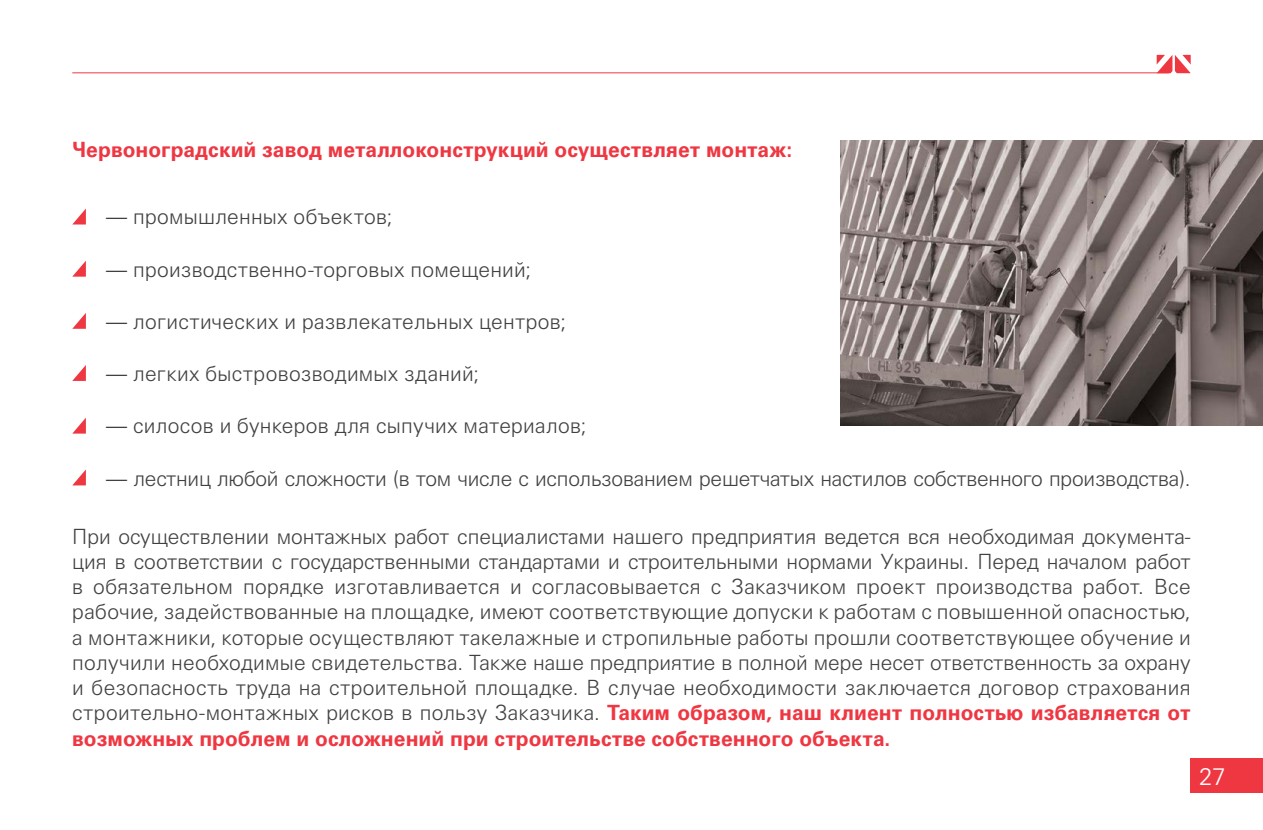
<style>
.page{position:relative;width:1263px;height:830px;background:#fff}
.page>*{position:absolute;margin:0;border:0;box-sizing:border-box;transform-origin:0 0}
.t1{font:24px "Univers Light C";color:#fff}
.t2{font:21px/25.2px "Univers Light C";letter-spacing:.01em;color:#414042;text-align:justify}
.t3{font:700 21px "Univers C";color:#ef3742}
.t4{font:21px "Univers Light C";letter-spacing:-.01em;color:#414042}
.s1{font-family:"Univers C";font-weight:700;color:#ef3742}
</style>
<div class="page">
<hr style="left:72px;top:72px;width:1097px;height:1px;background:#ef3742">
<svg style="left:1157px;top:55px;width:34px;height:18px"></svg>
<div style="left:1191px;top:758px;width:72px;height:34px;background:#ef3742"></div>
<svg style="left:73px;top:208px;width:13px;height:16px"></svg>
<svg style="left:73px;top:261px;width:13px;height:15px"></svg>
<svg style="left:73px;top:313px;width:13px;height:15px"></svg>
<svg style="left:72px;top:365px;width:14px;height:16px"></svg>
<svg style="left:73px;top:417px;width:13px;height:16px"></svg>
<svg style="left:72px;top:469px;width:14px;height:16px"></svg>
<img style="left:840px;top:140px;width:423px;height:285px">
<p class="t3" style="left:72px;top:137px;width:721px">Червоноградский завод металлоконструкций осуществляет монтаж:</p>
<p class="t2" style="left:106px;top:204px;width:288px">— промышленных объектов;</p>
<p class="t2" style="left:106px;top:256px;width:426px">— производственно-торговых помещений;</p>
<p class="t2" style="left:106px;top:308px;width:462px">— логистических и развлекательных центров;</p>
<p class="t2" style="left:106px;top:361px;width:374px">— легких быстровозводимых зданий;</p>
<p class="t2" style="left:106px;top:413px;width:482px">— силосов и бункеров для сыпучих материалов;</p>
<p class="t4" style="left:106px;top:466px;width:1086px">— лестниц любой сложности (в том числе с использованием решетчатых настилов собственного производства).</p>
<p class="t2" style="left:72px;top:523px;width:1120px">При осуществлении монтажных работ специалистами нашего предприятия ведется вся необходимая документа&shy;ция в соответствии с государственными стандартами и строительными нормами Украины. Перед началом работ в обязательном порядке изготавливается и согласовывается с Заказчиком проект производства работ. Все рабочие, задействованные на площадке, имеют соответствующие допуски к работам с повышенной опасностью, а монтажники, которые осуществляют такелажные и стропильные работы прошли соответствующее обучение и получили необходимые свидетельства. Также наше предприятие в полной мере несет ответственность за охрану и безопасность труда на строительной площадке. В случае необходимости заключается договор страхования строительно-монтажных рисков в пользу Заказчика. <span class="s1">Таким образом, наш клиент полностью избавляется от</span></p>
<p class="t3" style="left:72px;top:725px;width:820px">возможных проблем и осложнений при строительстве собственного объекта.</p>
<p class="t1" style="left:1199px;top:762px;width:28px">27</p>
</div>
